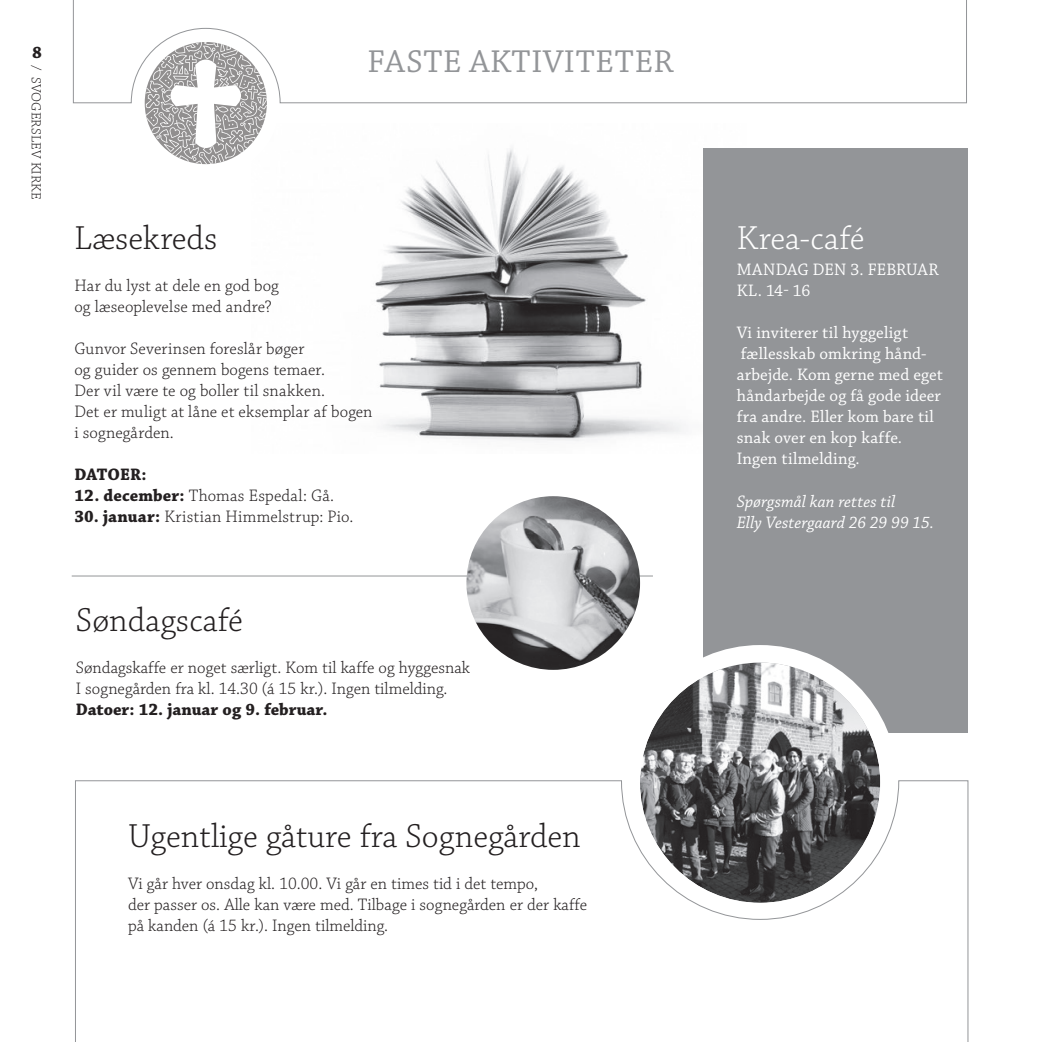
<style>
.page{position:relative;width:1042px;height:1042px;background:#fff}
.page>*{position:absolute;margin:0;border:0;box-sizing:border-box;transform-origin:0 0}
.Brødtekst{font:300 35px "Chaparral Pro";color:#231f20}
.Brødtekst-2{font:300 35px "Chaparral Pro";letter-spacing:.005em;color:#fff}
.t1{font:33.25px "Chaparral Pro";letter-spacing:.02em;color:#939598}
.Brødtekst-3{font:300 17.5px "Chaparral Pro";color:#231f20}
.Brødtekst-4{font:17.5px/21px "Chaparral Pro";letter-spacing:.01em;color:#fff}
.Brødtekst-5{font:italic 17.5px "Chaparral Pro";letter-spacing:.005em;color:#fff}
.Brødtekst-6{font:700 17.5px "Chaparral Pro";color:#231f20}
.Brødtekst-7{font:300 17.5px "Chaparral Pro";letter-spacing:.02em;color:#231f20}
.Brødtekst-8{font:300 14px "Chaparral Pro";color:#231f20}
.s1{font-weight:700}
</style>
<div class="page">
<img style="left:375px;top:148px;width:371px;height:293px">
<div style="left:703px;top:149px;width:265px;height:584px;background:#939598"></div>
<img style="left:640px;top:662px;width:240px;height:241px;border-radius:120px">
<div style="left:622px;top:645px;width:276px;height:275px;border:18px solid #fff;border-radius:50%"></div>
<svg style="left:75px;top:780px;width:893px;height:262px"></svg>
<svg style="left:145px;top:103px;width:122px;height:61px"></svg>
<svg style="left:73px;top:0;width:894px;height:103px"></svg>
<hr style="left:72px;top:575px;width:581px;height:1px;background:#939598">
<img style="left:466px;top:496px;width:174px;height:174px;border-radius:87px">
<p class="Brødtekst-6" style="left:32px;top:42px;width:11px">8</p>
<p class="t1" style="left:367px;top:43px;width:307px">FASTE AKTIVITETER</p>
<p class="Brødtekst-8" style="left:44px;top:65px;width:136px;rotate:90deg">/ SVOGERSLEV KIRKE</p>
<p class="Brødtekst" style="left:74px;top:219px;width:145px">Læsekreds</p>
<p class="Brødtekst-3" style="left:74px;top:276px;width:206px">Har du lyst at dele en god bog</p>
<p class="Brødtekst-3" style="left:74px;top:297px;width:199px">og læseoplevelse med andre?</p>
<p class="Brødtekst-3" style="left:74px;top:339px;width:231px">Gunvor Severinsen foreslår bøger</p>
<p class="Brødtekst-3" style="left:74px;top:360px;width:252px">og guider os gennem bogens temaer.</p>
<p class="Brødtekst-3" style="left:74px;top:381px;width:252px">Der vil være te og boller til snakken.</p>
<p class="Brødtekst-3" style="left:74px;top:402px;width:300px">Det er muligt at låne et eksemplar af bogen</p>
<p class="Brødtekst-3" style="left:74px;top:423px;width:101px">i sognegården.</p>
<p class="Brødtekst-6" style="left:74px;top:464px;width:74px">DATOER:</p>
<p class="Brødtekst-3" style="left:74px;top:486px;width:261px"><span class="s1">12. december:</span> Thomas Espedal: Gå.</p>
<p class="Brødtekst-7" style="left:74px;top:507px;width:280px"><span class="s1">30. januar:</span> Kristian Himmelstrup: Pio.</p>
<p class="Brødtekst" style="left:76px;top:601px;width:168px">Søndagscafé</p>
<p class="Brødtekst-3" style="left:76px;top:658px;width:396px">Søndagskaffe er noget særligt. Kom til kaffe og hyggesnak</p>
<p class="Brødtekst-3" style="left:76px;top:679px;width:373px">I sognegården fra kl. 14.30 (á 15 kr.). Ingen tilmelding.</p>
<p class="Brødtekst-6" style="left:76px;top:699px;width:253px">Datoer: 12. januar og 9. februar.</p>
<p class="Brødtekst" style="left:128px;top:817px;width:454px">Ugentlige gåture fra Sognegården</p>
<p class="Brødtekst-3" style="left:128px;top:874px;width:412px">Vi går hver onsdag kl. 10.00. Vi går en times tid i det tempo,</p>
<p class="Brødtekst-3" style="left:128px;top:895px;width:460px">der passer os. Alle kan være med. Tilbage i sognegården er der kaffe</p>
<p class="Brødtekst-3" style="left:128px;top:916px;width:262px">på kanden (á 15 kr.). Ingen tilmelding.</p>
<p class="Brødtekst-2" style="left:737px;top:219px;width:129px">Krea-café</p>
<p class="Brødtekst-4" style="left:737px;top:260px;width:203px">MANDAG DEN 3. FEBRUAR<br>KL. 14- 16</p>
<p class="Brødtekst-4" style="left:737px;top:323px;width:173px">Vi inviterer til hyggeligt</p>
<p class="Brødtekst-4" style="left:741px;top:344px;width:187px">fællesskab omkring hånd-</p>
<p class="Brødtekst-4" style="left:737px;top:365px;width:208px">arbejde. Kom gerne med eget håndarbejde og få gode ideer fra andre. Eller kom bare til snak over en kop kaffe.</p>
<p class="Brødtekst-4" style="left:737px;top:449px;width:125px">Ingen tilmelding.</p>
<p class="Brødtekst-5" style="left:737px;top:491px;width:160px">Spørgsmål kan rettes til</p>
<p class="Brødtekst-5" style="left:737px;top:512px;width:199px">Elly Vestergaard 26 29 99 15.</p>
</div>
